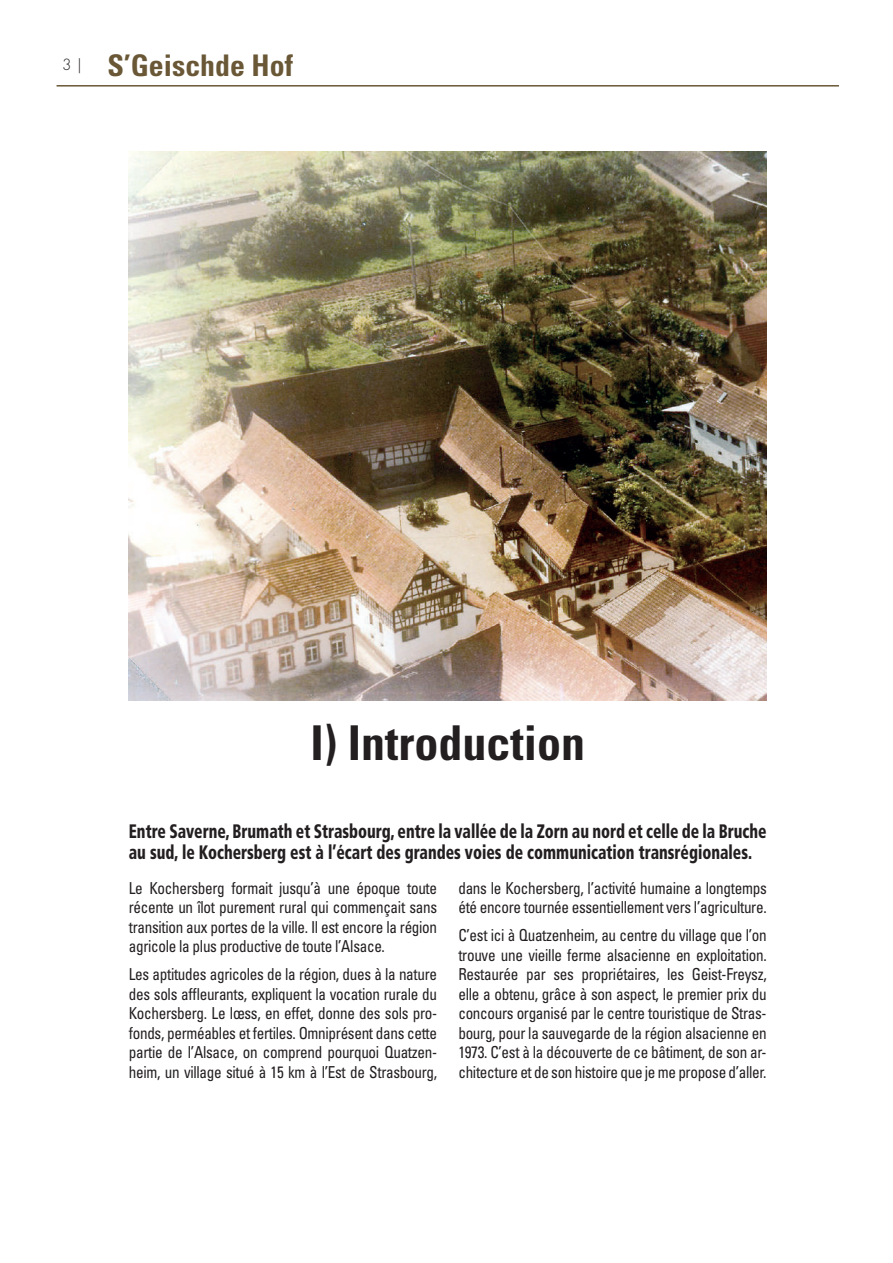
<style>
.page{position:relative;width:893px;height:1263px;background:#fff}
.page>*{position:absolute;margin:0;border:0;box-sizing:border-box;transform-origin:0 0}
.t1{font:700 condensed 48px "Univers LT Std";color:#231f20}
.t2{font:700 condensed 29.85px "Univers LT Std";color:#695736}
.t3{font:900 condensed 19.5px/21px "Frutiger";color:#231f20;scale:.8 1}
.t4{font:condensed 16.5px/19.5px "Univers LT Std";letter-spacing:-.02em;color:#231f20;text-align:justify;scale:.92 1}
.t5{font:300 15px "Futura Std";color:#231f20}
</style>
<div class="page">
<img style="left:129px;top:152px;width:638px;height:548px">
<hr style="left:57px;top:85px;width:782px;height:2px;background:#695736">
<p class="t5" style="left:62px;top:56px;width:21px">3 |</p>
<h2 class="t2" style="left:108px;top:47px;width:187px">S’Geischde Hof</h2>
<h1 class="t1" style="left:310px;top:714px;width:276px">I) Introduction</h1>
<p class="t3" style="left:129px;top:821px;width:799px">Entre Saverne, Brumath et Strasbourg, entre la vallée de la Zorn au nord et celle de la Bruche au sud, le Kochersberg est à l’écart des grandes voies de communication transrégionales.</p>
<p class="t4" style="left:129px;top:878px;width:337px">Le Kochersberg formait jusqu’à une époque toute récente un îlot purement rural qui commençait sans transition aux portes de la ville. Il est encore la région agricole la plus productive de toute l’Alsace.</p>
<p class="t4" style="left:129px;top:964px;width:337px">Les aptitudes agricoles de la région, dues à la nature des sols affleurants, expliquent la vocation rurale du Kochersberg. Le lœss, en effet, donne des sols pro&shy;fonds, perméables et fertiles. Omniprésent dans cette partie de l’Alsace, on comprend pourquoi Quatzen&shy;heim, un village situé à 15 km à l’Est de Strasbourg,</p>
<p class="t4" style="left:458px;top:878px;width:337px">dans le Kochersberg, l’activité humaine a longtemps été encore tournée essentiellement vers l’agriculture.</p>
<p class="t4" style="left:458px;top:925px;width:337px">C’est ici à Quatzenheim, au centre du village que l’on trouve une vieille ferme alsacienne en exploitation.<br>Restaurée par ses propriétaires, les Geist-Freysz, elle a obtenu, grâce à son aspect, le premier prix du concours organisé par le centre touristique de Stras&shy;bourg, pour la sauvegarde de la région alsacienne en 1973. C’est à la découverte de ce bâtiment, de son ar&shy;chitecture et de son histoire que je me propose d’aller.</p>
</div>
